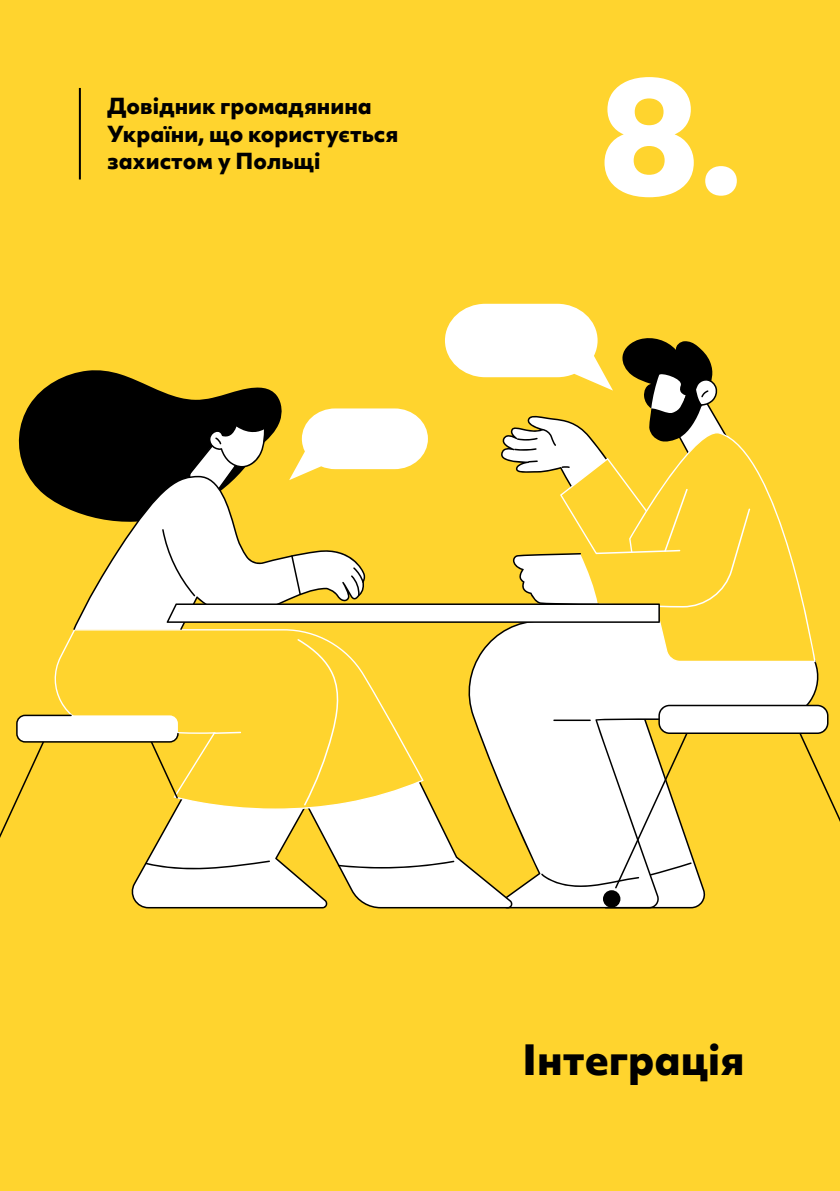
<style>
.page{position:relative;width:840px;height:1191px;background:#fff}
.page>*{position:absolute;margin:0;border:0;box-sizing:border-box;transform-origin:0 0}
.t1{font:800 154.8px "Objektiv Mk 2";color:#fff}
.t2{font:800 40px "Objektiv Mk 2";color:#000}
.t3{font:800 21.2px/27.6px "Objektiv Mk 2";color:#000}
</style>
<div class="page">
<div style="left:0;top:0;width:839px;height:1191px;background:#ffd42e"></div>
<hr style="left:79px;top:88px;width:2px;height:91px;background:#000">
<svg style="left:492px;top:623px;width:327px;height:285px;background:#fbf8ec"></svg>
<svg style="left:538px;top:691px;width:301px;height:217px"></svg>
<svg style="left:628px;top:559px;width:187px;height:103px"></svg>
<svg style="left:18px;top:370px;width:144px;height:141px;fill:#000"></svg>
<svg style="left:69px;top:630px;width:257px;height:9px"></svg>
<svg style="left:73px;top:476px;width:223px;height:154px"></svg>
<svg style="left:0;top:639px;width:512px;height:269px"></svg>
<svg style="left:162px;top:304px;width:630px;height:319px"></svg>
<p class="t3" style="left:107px;top:92px;width:292px">Довідник громадянина<br>України, що користується захистом у Польщі</p>
<h1 class="t1" style="left:597px;top:25px;width:149px">8.</h1>
<h2 class="t2" style="left:522px;top:1031px;width:223px">Інтеграція</h2>
</div>
